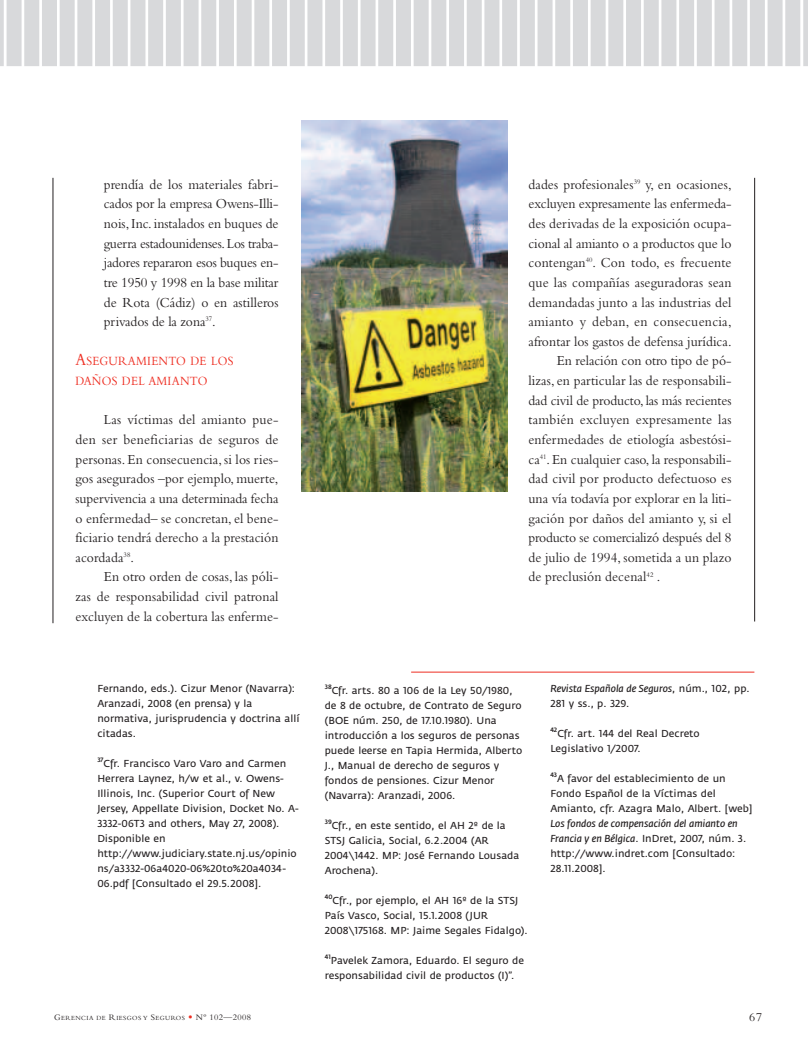
<style>
.page{position:relative;width:808px;height:1053px;background:#fff}
.page>*{position:absolute;margin:0;border:0;box-sizing:border-box;transform-origin:0 0}
.t1{font:14.38px/19.6px "Bembo";letter-spacing:.005em;color:#231f20;text-align:justify;scale:.95 1}
.t2{font:14.38px "Bembo";letter-spacing:-.015em;color:#231f20;scale:.95 1}
.t3{font:13.12px/19.6px "Bembo";letter-spacing:.02em;color:#ee2e22;scale:.9 1}
.t4{font:12.5px "Bembo";color:#231f20}
.t5{font:10px/15px "Fedra Sans";color:#231f20}
.t6{font:6.5px "Bembo";letter-spacing:.065em;color:#231f20}
.t7{font:500 6.25px "Fedra Sans";color:#231f20}
.s1{font-size:17.5px}
.s2{font-style:italic}
.s3{font-size:8.75px}
.s4{font-family:"Goudy";font-size:8.75px;color:#ee2e22}
</style>
<div class="page">
<hr style="left:53px;top:178px;width:1px;height:445px;background:#231f20">
<hr style="left:754px;top:178px;width:1px;height:443px;background:#231f20">
<hr style="left:0;top:0;width:4px;height:66px;background:#d8d9db">
<div style="left:7px;top:0;width:15px;height:66px;background:#d8d9db"></div>
<div style="left:24px;top:0;width:15px;height:66px;background:#d8d9db"></div>
<div style="left:42px;top:0;width:15px;height:66px;background:#d8d9db"></div>
<div style="left:60px;top:0;width:15px;height:66px;background:#d8d9db"></div>
<div style="left:77px;top:0;width:15px;height:66px;background:#d8d9db"></div>
<div style="left:95px;top:0;width:15px;height:66px;background:#d8d9db"></div>
<div style="left:113px;top:0;width:15px;height:66px;background:#d8d9db"></div>
<div style="left:130px;top:0;width:15px;height:66px;background:#d8d9db"></div>
<div style="left:148px;top:0;width:15px;height:66px;background:#d8d9db"></div>
<div style="left:166px;top:0;width:15px;height:66px;background:#d8d9db"></div>
<div style="left:184px;top:0;width:15px;height:66px;background:#d8d9db"></div>
<div style="left:201px;top:0;width:15px;height:66px;background:#d8d9db"></div>
<div style="left:219px;top:0;width:15px;height:66px;background:#d8d9db"></div>
<div style="left:237px;top:0;width:15px;height:66px;background:#d8d9db"></div>
<div style="left:254px;top:0;width:15px;height:66px;background:#d8d9db"></div>
<div style="left:272px;top:0;width:15px;height:66px;background:#d8d9db"></div>
<div style="left:290px;top:0;width:15px;height:66px;background:#d8d9db"></div>
<div style="left:307px;top:0;width:15px;height:66px;background:#d8d9db"></div>
<div style="left:325px;top:0;width:15px;height:66px;background:#d8d9db"></div>
<div style="left:343px;top:0;width:15px;height:66px;background:#d8d9db"></div>
<div style="left:361px;top:0;width:15px;height:66px;background:#d8d9db"></div>
<div style="left:378px;top:0;width:15px;height:66px;background:#d8d9db"></div>
<div style="left:396px;top:0;width:15px;height:66px;background:#d8d9db"></div>
<div style="left:414px;top:0;width:15px;height:66px;background:#d8d9db"></div>
<div style="left:431px;top:0;width:15px;height:66px;background:#d8d9db"></div>
<div style="left:449px;top:0;width:15px;height:66px;background:#d8d9db"></div>
<div style="left:467px;top:0;width:15px;height:66px;background:#d8d9db"></div>
<div style="left:484px;top:0;width:15px;height:66px;background:#d8d9db"></div>
<div style="left:502px;top:0;width:15px;height:66px;background:#d8d9db"></div>
<div style="left:520px;top:0;width:15px;height:66px;background:#d8d9db"></div>
<div style="left:537px;top:0;width:15px;height:66px;background:#d8d9db"></div>
<div style="left:555px;top:0;width:15px;height:66px;background:#d8d9db"></div>
<div style="left:573px;top:0;width:15px;height:66px;background:#d8d9db"></div>
<div style="left:591px;top:0;width:15px;height:66px;background:#d8d9db"></div>
<div style="left:608px;top:0;width:15px;height:66px;background:#d8d9db"></div>
<div style="left:626px;top:0;width:15px;height:66px;background:#d8d9db"></div>
<div style="left:644px;top:0;width:15px;height:66px;background:#d8d9db"></div>
<div style="left:661px;top:0;width:15px;height:66px;background:#d8d9db"></div>
<div style="left:679px;top:0;width:15px;height:66px;background:#d8d9db"></div>
<div style="left:697px;top:0;width:15px;height:66px;background:#d8d9db"></div>
<div style="left:732px;top:0;width:15px;height:66px;background:#d8d9db"></div>
<div style="left:714px;top:0;width:15px;height:66px;background:#d8d9db"></div>
<div style="left:750px;top:0;width:15px;height:66px;background:#d8d9db"></div>
<div style="left:785px;top:0;width:15px;height:66px;background:#d8d9db"></div>
<div style="left:803px;top:0;width:5px;height:66px;background:#d8d9db"></div>
<div style="left:767px;top:0;width:15px;height:66px;background:#d8d9db"></div>
<hr style="left:411px;top:672px;width:343px;height:1px;background:#ee2e22">
<img style="left:301px;top:120px;width:207px;height:371px">
<p class="t1" style="left:104px;top:176px;width:185px">prendía de los materiales fabri&shy;cados por la empresa Owens-Illi&shy;nois, Inc. instalados en buques de guerra estadounidenses.Los traba&shy;jadores repararon esos buques en&shy;tre 1950 y 1998 en la base militar de Rota (Cádiz) o en astilleros privados de la zona<sup>37</sup>.</p>
<h2 class="t3" style="left:75px;top:353px;width:177px"><span class="s1">A</span>SEGURAMIENTO DE LOS<br>DAÑOS DEL AMIANTO</h2>
<p class="t1" style="left:75px;top:411px;width:215px;text-indent:28px">Las víctimas del amianto pue&shy;den ser beneficiarias de seguros de personas. En consecuencia, si los ries&shy;gos asegurados –por ejemplo, muerte, supervivencia a una determinada fecha o enfermedad– se concretan, el bene&shy;ficiario tendrá derecho a la prestación acordada<sup>38</sup>.</p>
<h1 class="t1" style="left:75px;top:568px;width:215px;text-indent:28px">En otro orden de cosas, las póli&shy;zas de responsabilidad civil patronal excluyen de la cobertura las enferme-</h1>
<p class="t5" style="left:97px;top:681px;width:204px">Fernando, eds.). Cizur Menor (Navarra):<br>Aranzadi, 2008 (en prensa) y la normativa, jurisprudencia y doctrina allí citadas.</p>
<p class="t7" style="left:97px;top:757px;width:8px">37</p>
<p class="t5" style="left:97px;top:756px;width:203px;text-indent:6px">Cfr. Francisco Varo Varo and Carmen Herrera Laynez, h/w et al., v. Owens-Illinois, Inc. (Superior Court of New Jersey, Appellate Division, Docket No. A-3332-06T3 and others, May 27, 2008).<br>Disponible en http://www.judiciary.state.nj.us/opinio ns/a3332-06a4020-06%20to%20a4034- 06.pdf [Consultado el 29.5.2008].</p>
<h1 class="t1" style="left:528px;top:176px;width:215px">dades profesionales<sup>39</sup> y, en ocasiones,</h1>
<h1 class="t1" style="left:528px;top:195px;width:215px">excluyen expresamente las enfermeda-</h1>
<h1 class="t1" style="left:528px;top:215px;width:215px">des derivadas de la exposición ocupa-</h1>
<h1 class="t1" style="left:528px;top:235px;width:215px">cional al amianto o a productos que lo</h1>
<h1 class="t1" style="left:528px;top:254px;width:215px">contengan<sup>40</sup>. Con todo, es frecuente</h1>
<h1 class="t1" style="left:528px;top:274px;width:215px">que las compañías aseguradoras sean</h1>
<h1 class="t1" style="left:528px;top:293px;width:215px">demandadas junto a las industrias del</h1>
<h1 class="t1" style="left:528px;top:313px;width:215px">amianto y deban, en consecuencia,</h1>
<h1 class="t1" style="left:528px;top:333px;width:215px">afrontar los gastos de defensa jurídica.</h1>
<h1 class="t1" style="left:557px;top:352px;width:185px">En relación con otro tipo de pó-</h1>
<h1 class="t1" style="left:528px;top:372px;width:215px">lizas, en particular las de responsabili-</h1>
<h1 class="t1" style="left:528px;top:392px;width:215px">dad civil de producto, las más recientes</h1>
<h1 class="t1" style="left:528px;top:411px;width:215px">también excluyen expresamente las</h1>
<h1 class="t1" style="left:528px;top:431px;width:215px">enfermedades de etiología asbestósi-</h1>
<h1 class="t1" style="left:528px;top:450px;width:215px">ca<sup>41</sup>. En cualquier caso, la responsabili-</h1>
<h1 class="t1" style="left:528px;top:470px;width:215px">dad civil por producto defectuoso es</h1>
<h1 class="t1" style="left:528px;top:490px;width:215px">una vía todavía por explorar en la liti-</h1>
<h1 class="t1" style="left:528px;top:509px;width:215px">gación por daños del amianto y, si el</h1>
<h1 class="t2" style="left:528px;top:532px;width:215px">producto se comercializó después del 8</h1>
<h1 class="t1" style="left:528px;top:549px;width:215px">de julio de 1994, sometida a un plazo</h1>
<h1 class="t1" style="left:528px;top:568px;width:140px">de preclusión decenal<sup>42</sup> .</h1>
<p class="t7" style="left:325px;top:684px;width:8px">38</p>
<p class="t5" style="left:325px;top:683px;width:199px;text-indent:7px">Cfr. arts. 80 a 106 de la Ley 50/1980, de 8 de octubre, de Contrato de Seguro (BOE núm. 250, de 17.10.1980). Una introducción a los seguros de personas puede leerse en Tapia Hermida, Alberto J., Manual de derecho de seguros y fondos de pensiones. Cizur Menor (Navarra): Aranzadi, 2006.</p>
<p class="t7" style="left:325px;top:819px;width:9px">39</p>
<p class="t5" style="left:325px;top:818px;width:196px;text-indent:7px">Cfr., en este sentido, el AH 2º de la<br>STSJ Galicia, Social, 6.2.2004 (AR<br>2004\1442. MP: José Fernando Lousada<br>Arochena).</p>
<p class="t7" style="left:325px;top:894px;width:9px">40</p>
<p class="t5" style="left:325px;top:893px;width:204px;text-indent:8px">Cfr., por ejemplo, el AH 16º de la STSJ<br>País Vasco, Social, 15.1.2008 (JUR<br>2008\175168. MP: Jaime Segales Fidalgo).</p>
<p class="t7" style="left:325px;top:954px;width:8px">41</p>
<p class="t5" style="left:325px;top:953px;width:201px;text-indent:6px">Pavelek Zamora, Eduardo. El seguro de responsabilidad civil de productos (I)”.</p>
<p class="t5" style="left:550px;top:681px;width:201px"><span class="s2">Revista Española de Seguros</span>, núm., 102, pp.<br>281 y ss., p. 329.</p>
<p class="t7" style="left:550px;top:727px;width:9px">42</p>
<p class="t5" style="left:550px;top:726px;width:151px;text-indent:7px">Cfr. art. 144 del Real Decreto<br>Legislativo 1/2007.</p>
<p class="t7" style="left:550px;top:772px;width:8px">43</p>
<p class="t5" style="left:550px;top:771px;width:204px;text-indent:7px">A favor del establecimiento de un<br>Fondo Español de la Víctimas del<br>Amianto, cfr. Azagra Malo, Albert. [web]</p>
<p class="t5" style="left:550px;top:816px;width:197px"><span class="s2">Los fondos de compensación del amianto en Francia y en Bélgica</span>. InDret, 2007, núm. 3. http://www.indret.com [Consultado:<br>28.11.2008].</p>
<p class="t6" style="left:54px;top:1015px;width:199px"><span class="s3">G</span>ERENCIA DE <span class="s3">R</span>IESGOS Y <span class="s3">S</span>EGUROS <span class="s4">•</span> <span class="s3">Nº 102—2008</span></p>
<p class="t4" style="left:749px;top:1012px;width:14px">67</p>
</div>
